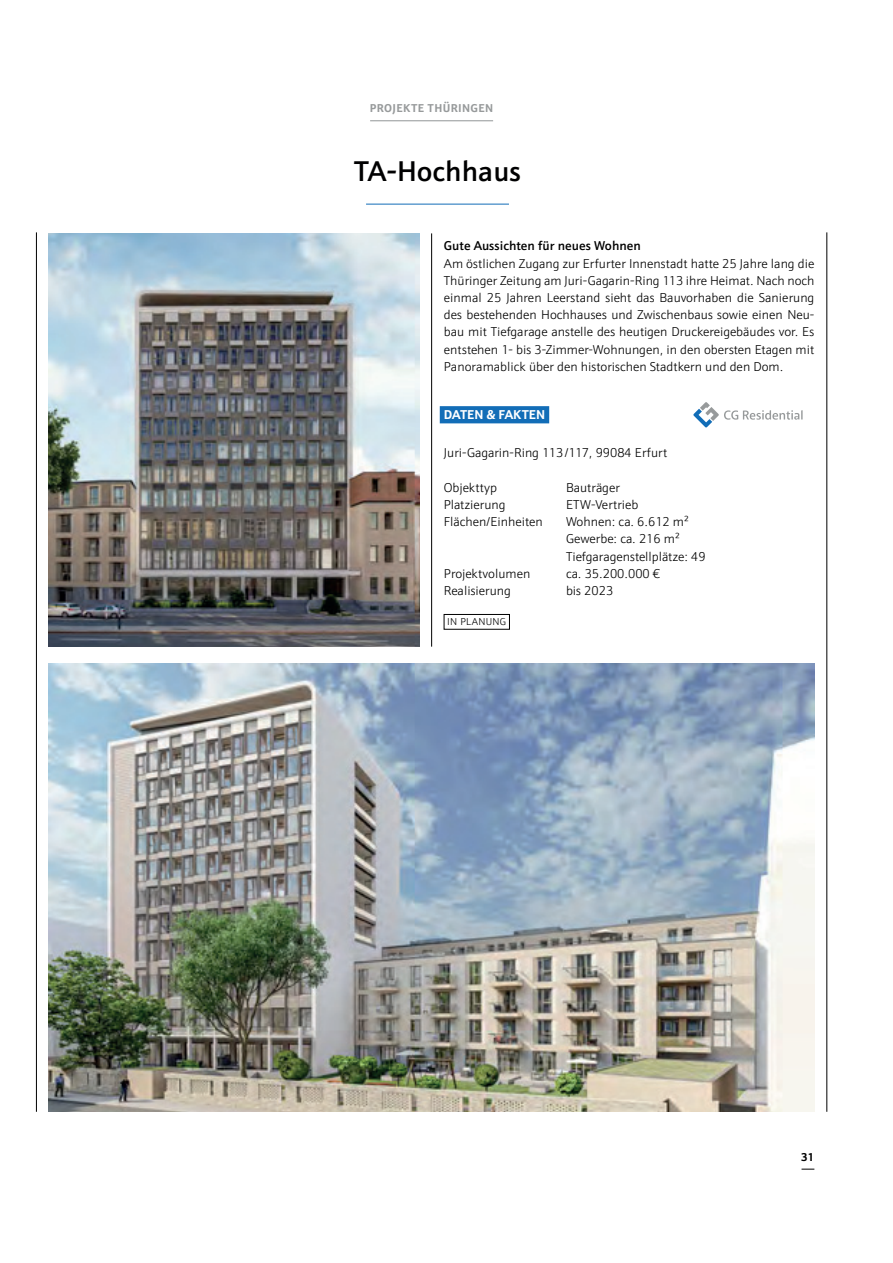
<style>
.page{position:relative;width:893px;height:1263px;background:#fff}
.page>*{position:absolute;margin:0;border:0;box-sizing:border-box;transform-origin:0 0}
.t1{font:500 28.8px "Schnebel Sans Pro";color:#000001}
.t2{font:300 12.9px/17.2px "Schnebel Sans Pro";color:#000001;text-align:justify}
.t3{font:500 12.9px "Schnebel Sans Pro";color:#000001}
.t4{font:700 12.9px "Schnebel Sans Pro";color:#fff}
.t5{font:700 11.55px "Schnebel Sans Pro";letter-spacing:.03em;color:#979a9b}
.t6{font:700 11.55px "Schnebel Sans Pro";color:#000001}
.t7{font:300 10.05px "Schnebel Sans Pro";letter-spacing:.03em;color:#000001}
</style>
<div class="page">
<svg style="left:801px;top:1169px;width:13px;height:1px"></svg>
<hr style="left:431px;top:233px;width:1px;height:414px;background:#000001">
<hr style="left:36px;top:232px;width:1px;height:880px;background:#000001">
<hr style="left:826px;top:232px;width:1px;height:880px;background:#000001">
<hr style="left:370px;top:121px;width:123px;height:1px;background:#919596">
<hr style="left:366px;top:204px;width:143px;height:1px;background:#126db7">
<div style="left:440px;top:406px;width:109px;height:17px;background:#126db7"></div>
<svg style="left:444px;top:614px;width:66px;height:16px"></svg>
<img style="left:49px;top:664px;width:765px;height:448px">
<img style="left:49px;top:233px;width:370px;height:414px">
<svg style="left:693px;top:402px;width:109px;height:26px"></svg>
<p class="t5" style="left:370px;top:104px;width:125px">PROJEKTE THÜRINGEN</p>
<h1 class="t1" style="left:354px;top:162px;width:169px">TA-Hochhaus</h1>
<p class="t3" style="left:444px;top:241px;width:199px">Gute Aussichten für neues Wohnen</p>
<p class="t2" style="left:444px;top:256px;width:372px">Am östlichen Zugang zur Erfurter Innenstadt hatte 25 Jahre lang die Thüringer Zeitung am Juri-Gagarin-Ring 113 ihre Heimat. Nach noch einmal 25 Jahren Leerstand sieht das Bauvorhaben die Sanierung des bestehenden Hochhauses und Zwischenbaus sowie einen Neu&shy;bau mit Tiefgarage anstelle des heutigen Druckereigebäudes vor. Es entstehen 1- bis 3-Zimmer-Wohnungen, in den obersten Etagen mit Panoramablick über den historischen Stadtkern und den Dom.</p>
<p class="t4" style="left:444px;top:410px;width:103px">DATEN &amp; FAKTEN</p>
<p class="t2" style="left:444px;top:445px;width:225px">Juri-Gagarin-Ring 113/117, 99084 Erfurt</p>
<p class="t2" style="left:444px;top:480px;width:55px">Objekttyp</p>
<p class="t2" style="left:566px;top:480px;width:55px">Bauträger</p>
<p class="t2" style="left:444px;top:497px;width:63px">Platzierung</p>
<p class="t2" style="left:566px;top:497px;width:74px">ETW-Vertrieb</p>
<p class="t2" style="left:444px;top:514px;width:100px">Flächen/Einheiten</p>
<p class="t2" style="left:566px;top:514px;width:141px;text-align:left">Wohnen: ca. 6.612 m²<br>Gewerbe: ca. 216 m²<br>Tiefgaragenstellplätze: 49</p>
<p class="t2" style="left:444px;top:566px;width:88px">Projektvolumen</p>
<p class="t2" style="left:566px;top:566px;width:96px">ca. 35.200.000 €</p>
<p class="t2" style="left:444px;top:583px;width:69px">Realisierung</p>
<p class="t2" style="left:566px;top:583px;width:49px">bis 2023</p>
<p class="t7" style="left:447px;top:618px;width:60px">IN PLANUNG</p>
<p class="t6" style="left:801px;top:1153px;width:15px">31</p>
</div>
